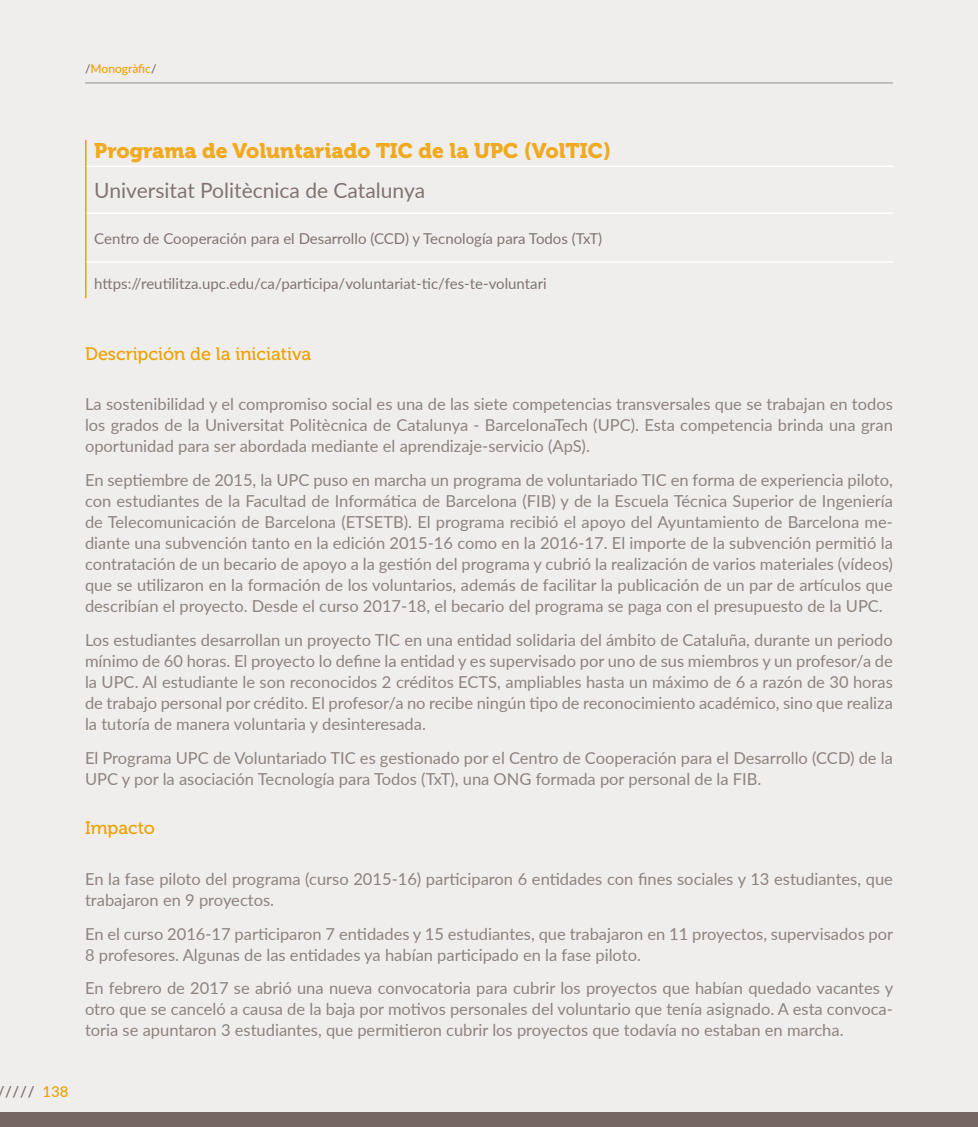
<style>
.page{position:relative;width:978px;height:1127px;background:#efeeed}
.page>*{position:absolute;margin:0;border:0;box-sizing:border-box;transform-origin:0 0}
.t1{font:21px "Museo 900";color:#f0aa21}
.t2{font:21px "Lato";color:#817470}
.t3{font:18px "Museo 500";color:#eea100}
.t4{font:16.5px/21px "Lato";color:#8e837e;text-align:justify}
.t5{font:15px "Lato";color:#817470}
.t6{font:500 15px "Lato";color:#746661}
.t7{font:500 12px "Lato";letter-spacing:-.005em;color:#eea100}
.s1{color:#746661}
.s2{color:#eea100}
</style>
<div class="page">
<hr style="left:85px;top:82px;width:808px;height:1px;background:#9d9d9c">
<div style="left:0;top:1112px;width:978px;height:15px;background:#746661"></div>
<hr style="left:87px;top:166px;width:806px;height:1px;background:#fff">
<hr style="left:87px;top:212px;width:806px;height:2px;background:#fff">
<hr style="left:87px;top:261px;width:806px;height:2px;background:#fff">
<hr style="left:85px;top:140px;width:2px;height:26px;background:#eea100">
<hr style="left:85px;top:166px;width:2px;height:47px;background:#eea100">
<hr style="left:85px;top:213px;width:2px;height:49px;background:#eea100">
<hr style="left:85px;top:262px;width:2px;height:36px;background:#eea100">
<p class="t7" style="left:85px;top:60px;width:73px"><span class="s1">/</span>Monogràfic<span class="s1">/</span></p>
<p class="t1" style="left:94px;top:139px;width:518px">Programa de Voluntariado TIC de la UPC (VolTIC)</p>
<p class="t2" style="left:94px;top:175px;width:332px">Universitat Politècnica de Catalunya</p>
<p class="t5" style="left:94px;top:227px;width:509px">Centro de Cooperación para el Desarrollo (CCD) y Tecnología para Todos (TxT)</p>
<p class="t5" style="left:94px;top:273px;width:454px">https://reutilitza.upc.edu/ca/participa/voluntariat-tic/fes-te-voluntari</p>
<p class="t3" style="left:85px;top:344px;width:228px">Descripción de la iniciativa</p>
<p class="t4" style="left:85px;top:393px;width:809px">La sostenibilidad y el compromiso social es una de las siete competencias transversales que se trabajan en todos los grados de la Universitat Politècnica de Catalunya - BarcelonaTech (UPC). Esta competencia brinda una gran oportunidad para ser abordada mediante el aprendizaje-servicio (ApS).</p>
<p class="t4" style="left:85px;top:469px;width:809px">En septiembre de 2015, la UPC puso en marcha un programa de voluntariado TIC en forma de experiencia piloto, con estudiantes de la Facultad de Informática de Barcelona (FIB) y de la Escuela Técnica Superior de Ingeniería de Telecomunicación de Barcelona (ETSETB). El programa recibió el apoyo del Ayuntamiento de Barcelona me&shy;diante una subvención tanto en la edición 2015-16 como en la 2016-17. El importe de la subvención permitió la contratación de un becario de apoyo a la gestión del programa y cubrió la realización de varios materiales (vídeos) que se utilizaron en la formación de los voluntarios, además de facilitar la publicación de un par de artículos que describían el proyecto. Desde el curso 2017-18, el becario del programa se paga con el presupuesto de la UPC.</p>
<p class="t4" style="left:85px;top:629px;width:809px">Los estudiantes desarrollan un proyecto TIC en una entidad solidaria del ámbito de Cataluña, durante un periodo mínimo de 60 horas. El proyecto lo define la entidad y es supervisado por uno de sus miembros y un profesor/a de la UPC. Al estudiante le son reconocidos 2 créditos ECTS, ampliables hasta un máximo de 6 a razón de 30 horas de trabajo personal por crédito. El profesor/a no recibe ningún tipo de reconocimiento académico, sino que realiza la tutoría de manera voluntaria y desinteresada.</p>
<p class="t4" style="left:85px;top:746px;width:809px">El Programa UPC de Voluntariado TIC es gestionado por el Centro de Cooperación para el Desarrollo (CCD) de la<br>UPC y por la asociación Tecnología para Todos (TxT), una ONG formada por personal de la FIB.</p>
<p class="t3" style="left:85px;top:818px;width:72px">Impacto</p>
<p class="t4" style="left:85px;top:867px;width:809px">En la fase piloto del programa (curso 2015-16) participaron 6 entidades con fines sociales y 13 estudiantes, que trabajaron en 9 proyectos.</p>
<p class="t4" style="left:85px;top:922px;width:810px">En el curso 2016-17 participaron 7 entidades y 15 estudiantes, que trabajaron en 11 proyectos, supervisados por<br>8 profesores. Algunas de las entidades ya habían participado en la fase piloto.</p>
<p class="t4" style="left:85px;top:977px;width:810px">En febrero de 2017 se abrió una nueva convocatoria para cubrir los proyectos que habían quedado vacantes y otro que se canceló a causa de la baja por motivos personales del voluntario que tenía asignado. A esta convoca&shy;toria se apuntaron 3 estudiantes, que permitieron cubrir los proyectos que todavía no estaban en marcha.</p>
<p class="t6" style="left:-3px;top:1081px;width:73px">///// <span class="s2">138</span></p>
</div>
